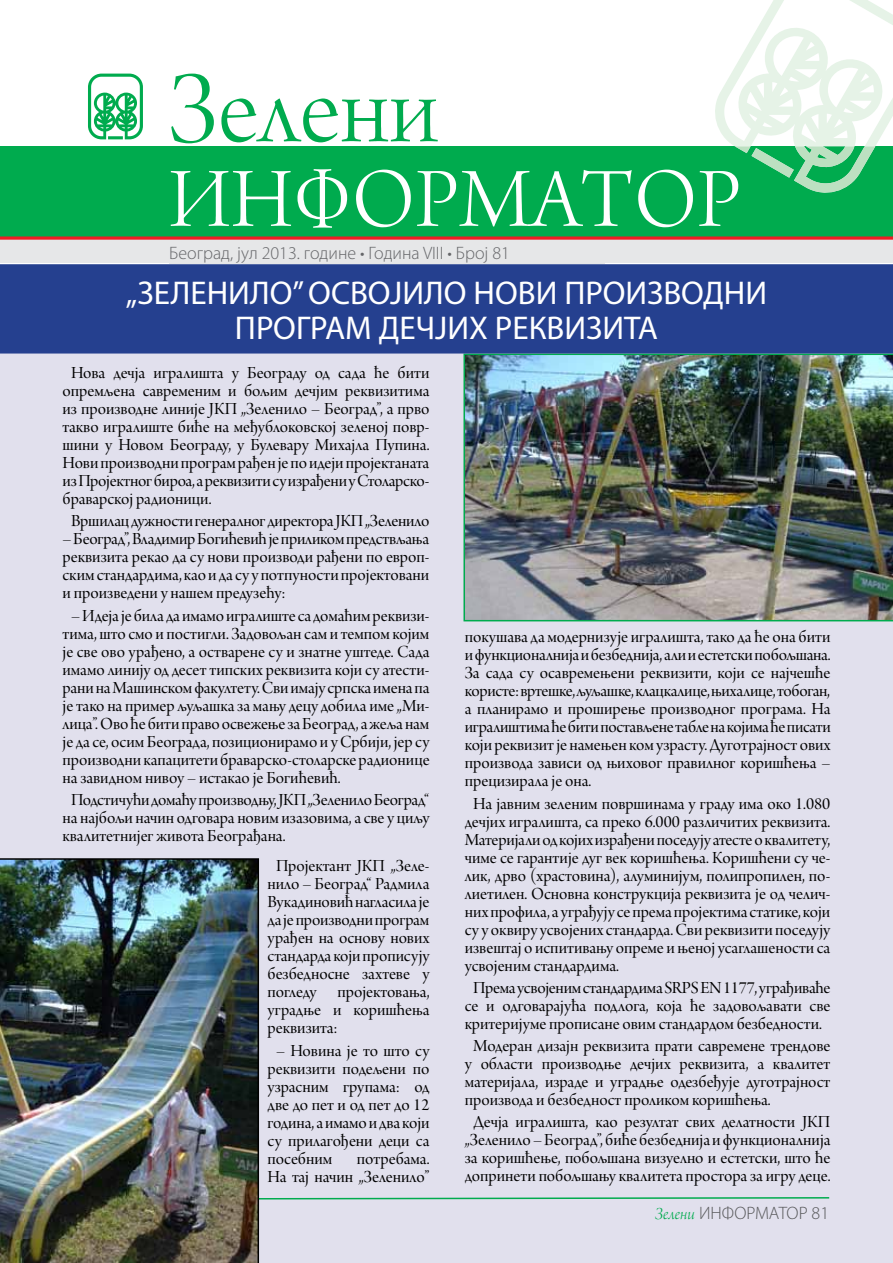
<style>
.page{position:relative;width:893px;height:1263px;background:#fff}
.page>*{position:absolute;margin:0;border:0;box-sizing:border-box;transform-origin:0 0}
.t1{font:107.85px "Arno Pro Light Display";color:#00ab4e}
.t2{font:88.8px "Arno Pro Light Display";color:#fff}
.t3{font:33px/34.5px "Myriad Pro";color:#fff;text-align:center}
.t4{font:18px/18px "Arno Pro Display";color:#000;text-align:justify}
.t5{font:300 18px "Myriad Pro";color:#656669}
.t6{font:300 18px "Myriad Pro";color:#58595b}
.t7{font:300 17.4px "Myriad Pro";color:#6d6e71}
.s1{font-family:"Arno Pro Light Italic Display";font-weight:400;color:#00ab4e}
</style>
<div class="page">
<div style="left:0;top:147px;width:893px;height:91px;background:#00ab4e"></div>
<div style="left:0;top:238px;width:893px;height:25px;background:#e6e7e8"></div>
<svg style="left:88px;top:74px;width:55px;height:65px"></svg>
<svg style="left:0;top:236px;width:893px;height:4px;background:#cf3e38"></svg>
<svg style="left:709px;top:0;width:184px;height:193px"></svg>
<div style="left:0;top:324px;width:893px;height:939px;background:#e1e0ed"></div>
<svg style="left:259px;top:1196px;width:571px;height:6px"></svg>
<img style="left:0;top:858px;width:259px;height:405px">
<img style="left:463px;top:353px;width:430px;height:268px">
<div style="left:0;top:264px;width:893px;height:89px;background:#25408f"></div>
<h1 class="t1" style="left:169px;top:50px;width:271px">Зелени</h1>
<h2 class="t2" style="left:169px;top:151px;width:574px">ИНФОРМАТОР</h2>
<p class="t7" style="left:169px;top:241px;width:343px">Београд, јун 2013. године • Година VIII • Број 80</p>
<p class="t5" style="left:169px;top:243px;width:342px">Београд, јул 2013. године • Година VIII • Број 81</p>
<h3 class="t3" style="left:126px;top:275px;width:643px">„ЗЕЛЕНИЛО” ОСВОЈИЛО НОВИ ПРОИЗВОДНИ<br>ПРОГРАМ ДЕЧЈИХ РЕКВИЗИТА</h3>
<p class="t4" style="left:63px;top:365px;width:368px;text-indent:8px">Нова дечја игралишта у Београду од сада ће бити опремљена савременим и бољим дечјим реквизитима из производне линије ЈКП „Зеленило – Београд”, а прво такво игралиште биће на међублоковској зеленој повр&shy;шини у Новом Београду, у Булевару Михајла Пупина.<br>Нови производни програм рађен је по идеји пројектаната из Пројектног бироа, а реквизити су израђени у Столарско&shy;браварској радионици.</p>
<p class="t4" style="left:71px;top:513px;width:360px">Вршилац дужности генералног директора ЈКП „Зеленило</p>
<p class="t4" style="left:63px;top:531px;width:368px">– Београд”, Владимир Богићевић је приликом предствљања реквизита рекао да су нови производи рађени по европ&shy;ским стандардима, као и да су у потпуности пројектовани и произведени у нашем предузећу:</p>
<p class="t4" style="left:63px;top:607px;width:369px;text-indent:9px">– Идеја је била да имамо игралиште са домаћим реквизи&shy;тима, што смо и постигли. Задовољан сам и темпом којим је све ово урађено, а остварене су и знатне уштеде. Сада имамо линију од десет типских реквизита који су атести&shy;рани на Машинском факултету. Сви имају српска имена па је тако на пример љуљашка за мању децу добила име „Ми&shy;лица”. Ово ће бити право освежење за Београд, а жеља нам је да се, осим Београда, позиционирамо и у Србији, јер су производни капацитети браварско-столарске радионице на завидном нивоу – истакао је Богићевић.</p>
<p class="t4" style="left:63px;top:792px;width:368px;text-indent:8px">Подстичући домаћу производњу, ЈКП „Зеленило Београд“ на најбољи начин одговара новим изазовима, а све у циљу квалитетнијег живота Београђана.</p>
<p class="t4" style="left:268px;top:858px;width:164px;text-indent:8px">Пројектант ЈКП „Зеле&shy;нило – Београд“ Радмила Вукадиновић нагласила је да је производни програм урађен на основу нових стандарда који прописују безбедносне захтеве у погледу пројектовања, уградње и коришћења реквизита:</p>
<p class="t4" style="left:268px;top:1042px;width:163px;text-indent:8px">– Новина је то што су реквизити подељени по узрасним групама: од две до пет и од пет до 12 година, а имамо и два који су прилагођени деци са посебним</p>
<p class="t4" style="left:268px;top:1150px;width:163px;text-align:right">потребама.<br>На тај начин „Зеленило”</p>
<p class="t4" style="left:465px;top:629px;width:367px">покушава да модернизује игралишта, тако да ће она бити и функционалнија и безбеднија, али и естетски побољшана.<br>За сада су осавремењени реквизити, који се најчешће користе: вртешке, љуљашке, клацкалице, њихалице, тобоган, а планирамо и проширење производног програма. На игралиштима ће бити постављене табле на којима ће писати који реквизит је намењен ком узрасту. Дуготрајност ових производа зависи од њиховог правилног коришћења – прецизирала је она.</p>
<p class="t4" style="left:465px;top:795px;width:367px;text-indent:8px">На јавним зеленим површинама у граду има око 1.080 дечјих игралишта, са преко 6.000 различитих реквизита.<br>Материјали од којих израђени поседују атесте о квалитету, чиме се гарантије дуг век коришћења. Коришћени су че&shy;лик, дрво (храстовина), алуминијум, полипропилен, по&shy;лиетилен. Основна конструкција реквизита је од челич&shy;них профила, а уграђују се према пројектима статике, који су у оквиру усвојених стандарда. Сви реквизити поседују извештај о испитивању опреме и њеној усаглашености са усвојеним стандардима.</p>
<p class="t4" style="left:465px;top:980px;width:367px;text-align:center">Према усвојеним стандардима SRPS EN 1177, уграђиваће се и одговарајућа подлога, која ће задовољавати све критеријуме прописане овим стандардом безбедности.</p>
<p class="t4" style="left:465px;top:1038px;width:367px;text-indent:8px">Модеран дизајн реквизита прати савремене трендове у области производње дечјих реквизита, а квалитет материјала, израде и уградње одезбеђује дуготрајност производа и безбедност проликом коришћења.</p>
<p class="t4" style="left:465px;top:1114px;width:367px;text-align:center">Дечја игралишта, као резултат свих делатности ЈКП „Зеленило – Београд”, биће безбеднија и функционалнија за коришћење, побољшана визуелно и естетски, што ће допринети побољшању квалитета простора за игру деце.</p>
<p class="t6" style="left:655px;top:1203px;width:175px"><span class="s1">Зелени</span> ИНФОРМАТОР 81</p>
</div>
